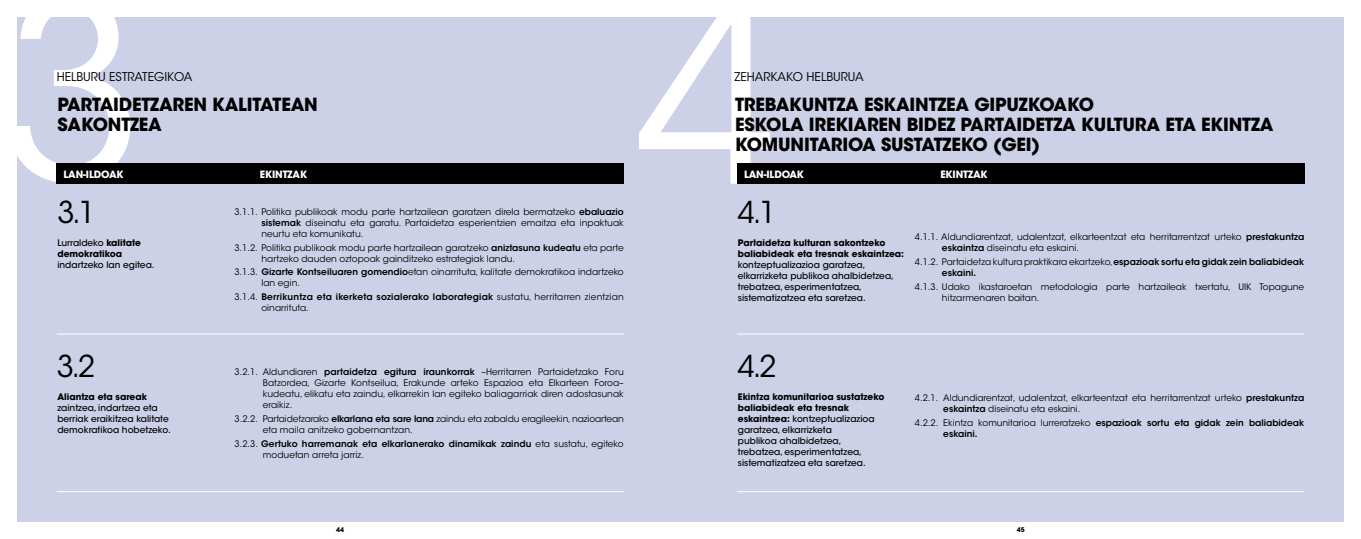
<style>
.page{position:relative;width:1361px;height:539px;background:#fff}
.page>*{position:absolute;margin:0;border:0;box-sizing:border-box;transform-origin:0 0}
.t1{font:250px "ITC Avant Garde Std";color:#fff}
.t2{font:30px "ITC Avant Garde Std";color:#000}
.t3{font:700 18px/20px "ITC Avant Garde Std";letter-spacing:-.01em;color:#000}
.t4{font:12px "ITC Avant Garde Std";color:#000}
.t5{font:700 10px "ITC Avant Garde Std";letter-spacing:-.01em;color:#fff}
.t6{font:9px/11px "ITC Avant Garde Std";color:#000}
.t7{font:500 9px/11px "ITC Avant Garde Std";color:#000}
.t8{font:600 9px/11px "ITC Avant Garde Std";letter-spacing:.005em;color:#000}
.t9{font:700 9px/11px "ITC Avant Garde Std";color:#000}
.t10{font:700 6.4px "ITC Avant Garde Std";color:#000}
.s1{font-weight:600}
.s2{font-weight:500}
.s3{font-weight:400}
.s4{font-weight:700}
</style>
<div class="page">
<div style="left:17px;top:17px;width:1327px;height:505px;background:#cdd1e8"></div>
<hr style="left:57px;top:333px;width:567px;height:1px;background:#fff">
<hr style="left:737px;top:333px;width:567px;height:1px;background:#fff">
<hr style="left:57px;top:491px;width:567px;height:1px;background:#fff">
<hr style="left:737px;top:491px;width:567px;height:1px;background:#fff">
<div style="left:57px;top:163px;width:567px;height:21px;background:#000"></div>
<div style="left:737px;top:163px;width:567px;height:21px;background:#000"></div>
<h1 class="t1" style="left:0;top:-62px;width:146px">3</h1>
<h1 class="t1" style="left:637px;top:-58px;width:145px">4</h1>
<h3 class="t4" style="left:57px;top:70px;width:137px">HELBURU ESTRATEGIKOA</h3>
<h3 class="t4" style="left:734px;top:70px;width:131px">ZEHARKAKO HELBURUA</h3>
<h3 class="t3" style="left:57px;top:94px;width:262px">PARTAIDETZAREN KALITATEAN<br>SAKONTZEA</h3>
<h3 class="t3" style="left:735px;top:94px;width:540px">TREBAKUNTZA ESKAINTZEA GIPUZKOAKO<br>ESKOLA IREKIAREN BIDEZ PARTAIDETZA KULTURA ETA EKINTZA<br>KOMUNITARIOA SUSTATZEKO (GEI)</h3>
<p class="t5" style="left:63px;top:167px;width:62px">LAN-ILDOAK</p>
<p class="t5" style="left:260px;top:167px;width:49px">EKINTZAK</p>
<p class="t5" style="left:744px;top:167px;width:62px">LAN-ILDOAK</p>
<p class="t5" style="left:940px;top:167px;width:49px">EKINTZAK</p>
<h2 class="t2" style="left:57px;top:193px;width:40px">3.1</h2>
<h2 class="t2" style="left:738px;top:193px;width:40px">4.1</h2>
<p class="t6" style="left:261px;top:206px;width:364px;text-align:justify;text-indent:-27px">3.1.1. Politika publikoak modu parte hartzailean garatzen direla bermatzeko <span class="s1">ebaluazio sistemak</span> diseinatu eta garatu. Partaidetza esperientzien emaitza eta inpaktuak neurtu eta komunikatu.</p>
<p class="t6" style="left:261px;top:242px;width:364px;text-indent:-27px">3.1.2. Politika publikoak modu parte hartzailean garatzeko <span class="s1">aniztasuna kudeatu</span> eta parte hartzeko dauden oztopoak gainditzeko estrategiak landu.</p>
<p class="t6" style="left:261px;top:267px;width:364px;text-indent:-27px">3.1.3. <span class="s1">Gizarte Kontseiluaren gomendio</span>etan oinarrituta, kalitate demokratikoa indartzeko lan egin.</p>
<p class="t6" style="left:261px;top:291px;width:364px;text-indent:-27px">3.1.4. <span class="s1">Berrikuntza eta ikerketa sozialerako laborategiak</span> sustatu, herritarren zientzian oinarrituta.</p>
<p class="t9" style="left:738px;top:237px;width:168px">Partaidetza kulturan sakontzeko baliabideak eta tresnak eskaintzea:</p>
<p class="t7" style="left:738px;top:259px;width:157px">kontzeptualizazioa garatzea, elkarrizketa publikoa ahalbidetzea, trebatzea, esperimentatzea, sistematizatzea eta saretzea.</p>
<p class="t9" style="left:57px;top:237px;width:85px"><span class="s2">Lurraldeko</span> kalitate demokratikoa</p>
<p class="t7" style="left:57px;top:259px;width:99px">indartzeko lan egitea.</p>
<p class="t6" style="left:942px;top:231px;width:364px;text-indent:-27px">4.1.1. Aldundiarentzat, udalentzat, elkarteentzat eta herritarrentzat urteko <span class="s1">prestakuntza eskaintza</span> diseinatu eta eskaini.</p>
<p class="t8" style="left:942px;top:256px;width:364px;text-indent:-27px"><span class="s3">4.1.2. Partaidetza kultura praktikara ekartzeko,</span> espazioak sortu eta gidak zein baliabideak eskaini.</p>
<p class="t6" style="left:942px;top:281px;width:364px;text-indent:-27px">4.1.3. Udako ikastaroetan metodologia parte hartzaileak txertatu, UIK Topagune hitzarmenaren baitan.</p>
<h2 class="t2" style="left:57px;top:348px;width:40px">3.2</h2>
<h2 class="t2" style="left:738px;top:348px;width:40px">4.2</h2>
<p class="t6" style="left:263px;top:366px;width:362px;text-align:justify;text-indent:-28px">3.2.1. Aldundiaren <span class="s1">partaidetza egitura iraunkorrak</span> –Herritarren Partaidetzako Foru Batzordea, Gizarte Kontseilua, Erakunde arteko Espazioa eta Elkarteen Foroa– kudeatu, elikatu eta zaindu, elkarrekin lan egiteko baliagarriak diren adostasunak eraikiz.</p>
<p class="t6" style="left:263px;top:413px;width:362px;text-indent:-28px">3.2.2. Partaidetzarako <span class="s1">elkarlana eta sare lana</span> zaindu eta zabaldu eragileekin, nazioartean eta maila anitzeko gobernantzan.</p>
<p class="t8" style="left:263px;top:438px;width:362px;text-indent:-28px"><span class="s3">3.2.3.</span> Gertuko harremanak eta elkarlanerako dinamikak zaindu <span class="s3">eta sustatu, egiteko moduetan arreta jarriz.</span></p>
<p class="t9" style="left:57px;top:391px;width:91px">Aliantza eta sareak</p>
<p class="t7" style="left:57px;top:402px;width:115px">zaintzea, indartzea eta berriak eraikitzea kalitate demokratikoa hobetzeko.</p>
<p class="t7" style="left:738px;top:391px;width:148px"><span class="s4">Ekintza komunitarioa sustatzeko baliabideak eta tresnak eskaintzea:</span> kontzeptualizazioa garatzea, elkarrizketa<br>publikoa ahalbidetzea, trebatzea, esperimentatzea, sistematizatzea eta saretzea.</p>
<p class="t6" style="left:943px;top:392px;width:362px;text-indent:-28px">4.2.1. Aldundiarentzat, udalentzat, elkarteentzat eta herritarrentzat urteko <span class="s1">prestakuntza eskaintza</span> diseinatu eta eskaini.</p>
<p class="t8" style="left:943px;top:416px;width:362px;text-indent:-28px"><span class="s3">4.2.2. Ekintza komunitarioa lurreratzeko</span> espazioak sortu eta gidak zein baliabideak eskaini.</p>
<p class="t10" style="left:336px;top:525px;width:9px">44</p>
<p class="t10" style="left:1017px;top:525px;width:9px">45</p>
</div>
